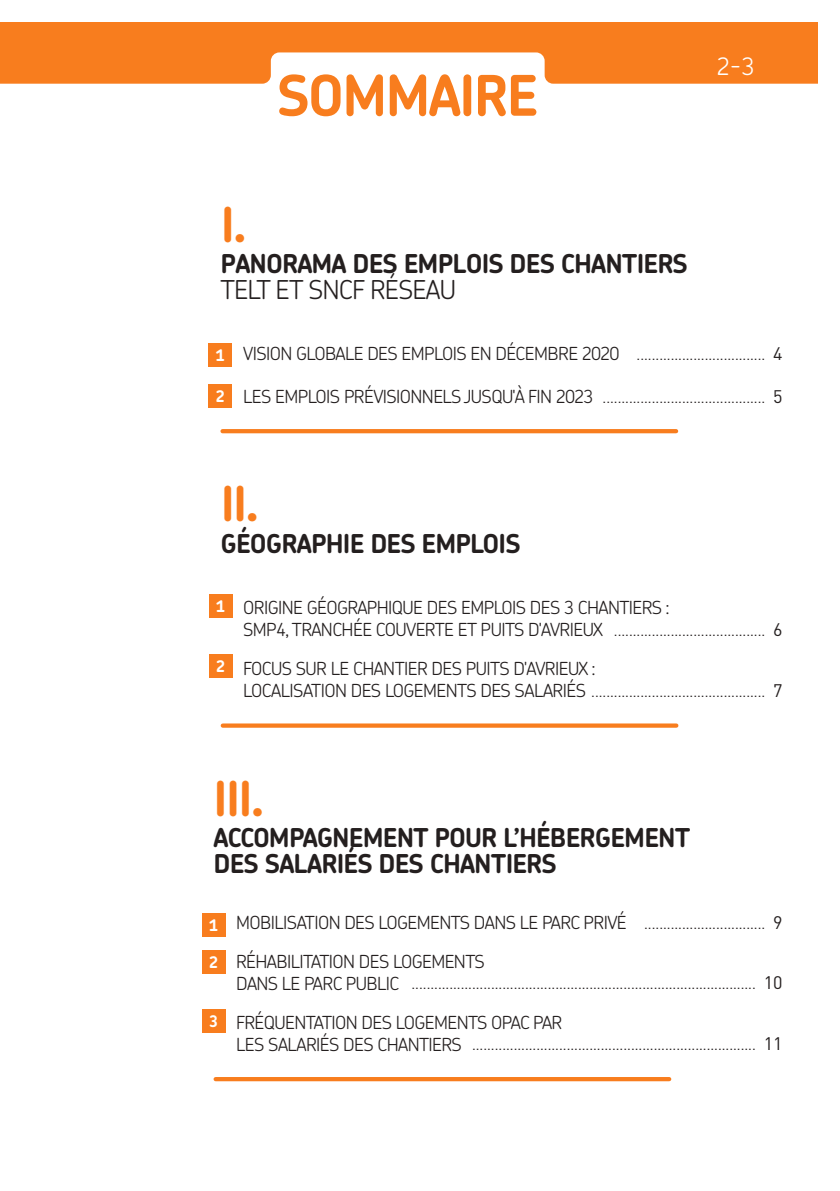
<style>
.page{position:relative;width:840px;height:1191px;background:#fff}
.page>*{position:absolute;margin:0;border:0;box-sizing:border-box;transform-origin:0 0}
.t1{font:700 56px "Chevin Pro";letter-spacing:-.035em;color:#f87d1e}
.t2{font:700 48px "Chevin Pro";color:#f87d1e}
.t3{font:700 26px/26px "Chevin Pro";letter-spacing:-.035em;color:#241f1f}
.t4{font:300 26px "Chevin Pro";letter-spacing:-.035em;color:#241f1f}
.t5{font:300 24px "Chevin Pro";color:#fff}
.t6{font:300 18px/22px "Chevin Pro";letter-spacing:-.035em;color:#241f1f}
.t7{font:700 16px "Chevin Pro";color:#fff}
.t8{font:14px "DIN";color:#241f1f}
.s1{font-weight:700;font-size:16px;color:#fff}
.s2{font-size:18px}
</style>
<div class="page">
<div style="left:0;top:23px;width:816px;height:62px;background:#f87d1e"></div>
<svg style="left:0;top:52px;width:818px;height:33px"></svg>
<div style="left:208px;top:385px;width:24px;height:23px;background:#f87d1e"></div>
<div style="left:208px;top:343px;width:24px;height:23px;background:#f87d1e"></div>
<hr style="left:222px;top:429px;width:453px;height:4px;background:#f87d1e">
<svg style="left:223px;top:723px;width:453px;height:4px;fill:#f87d1e"></svg>
<div style="left:209px;top:654px;width:23px;height:24px;background:#f87d1e"></div>
<div style="left:209px;top:594px;width:23px;height:24px;background:#f87d1e"></div>
<div style="left:202px;top:950px;width:23px;height:23px;background:#f87d1e"></div>
<div style="left:202px;top:913px;width:23px;height:24px;background:#f87d1e"></div>
<hr style="left:215px;top:1077px;width:453px;height:4px;background:#f87d1e">
<div style="left:202px;top:1009px;width:23px;height:24px;background:#f87d1e"></div>
<h1 class="t1" style="left:276px;top:59px;width:263px">SOMMAIRE</h1>
<h3 class="t5" style="left:716px;top:50px;width:40px">2-3</h3>
<h2 class="t2" style="left:220px;top:193px;width:28px">I.</h2>
<h3 class="t3" style="left:220px;top:251px;width:468px">PANORAMA DES EMPLOIS DES CHANTIERS</h3>
<h3 class="t4" style="left:220px;top:272px;width:237px">TELT ET SNCF RÉSEAU</h3>
<p class="t6" style="left:243px;top:342px;width:377px">VISION GLOBALE DES EMPLOIS EN DÉCEMBRE 2020</p>
<p class="t6" style="left:216px;top:385px;width:379px"><span class="s1">2</span> LES EMPLOIS PRÉVISIONNELS JUSQU'À FIN 2023</p>
<p class="t7" style="left:216px;top:344px;width:10px">1</p>
<p class="t8" style="left:636px;top:346px;width:147px">.................................. <span class="s2">4</span></p>
<p class="t8" style="left:602px;top:389px;width:181px">........................................... <span class="s2">5</span></p>
<h2 class="t2" style="left:220px;top:472px;width:40px">II.</h2>
<h3 class="t3" style="left:220px;top:530px;width:301px">GÉOGRAPHIE DES EMPLOIS</h3>
<p class="t7" style="left:216px;top:596px;width:10px">1</p>
<p class="t7" style="left:216px;top:656px;width:10px">2</p>
<p class="t6" style="left:243px;top:595px;width:428px">ORIGINE GÉOGRAPHIQUE DES EMPLOIS DES 3 CHANTIERS :<br>SMP4, TRANCHÉE COUVERTE ET PUITS D'AVRIEUX</p>
<p class="t6" style="left:243px;top:656px;width:354px">FOCUS SUR LE CHANTIER DES PUITS D'AVRIEUX :<br>LOCALISATION DES LOGEMENTS DES SALARIÉS</p>
<p class="t8" style="left:613px;top:622px;width:170px">........................................ <span class="s2">6</span></p>
<p class="t8" style="left:591px;top:683px;width:193px">.............................................. <span class="s2">7</span></p>
<h2 class="t2" style="left:213px;top:766px;width:53px">III.</h2>
<h3 class="t3" style="left:213px;top:824px;width:478px">ACCOMPAGNEMENT POUR L’HÉBERGEMENT<br>DES SALARIÉS DES CHANTIERS</h3>
<p class="t6" style="left:236px;top:902px;width:392px;line-height:39px">MOBILISATION DES LOGEMENTS DANS LE PARC PRIVÉ<br>RÉHABILITATION DES LOGEMENTS</p>
<p class="t6" style="left:236px;top:963px;width:327px;line-height:39px">DANS LE PARC PUBLIC<br>FRÉQUENTATION DES LOGEMENTS OPAC PAR</p>
<p class="t6" style="left:236px;top:1033px;width:227px">LES SALARIÉS DES CHANTIERS</p>
<p class="t8" style="left:643px;top:915px;width:140px">................................ <span class="s2">9</span></p>
<p class="t7" style="left:209px;top:915px;width:10px">1</p>
<p class="t7" style="left:209px;top:951px;width:10px">2</p>
<p class="t8" style="left:411px;top:975px;width:372px">........................................................................................... <span class="s2">10</span></p>
<p class="t7" style="left:209px;top:1011px;width:10px">3</p>
<p class="t8" style="left:472px;top:1036px;width:312px">........................................................................... <span class="s2">11</span></p>
</div>
